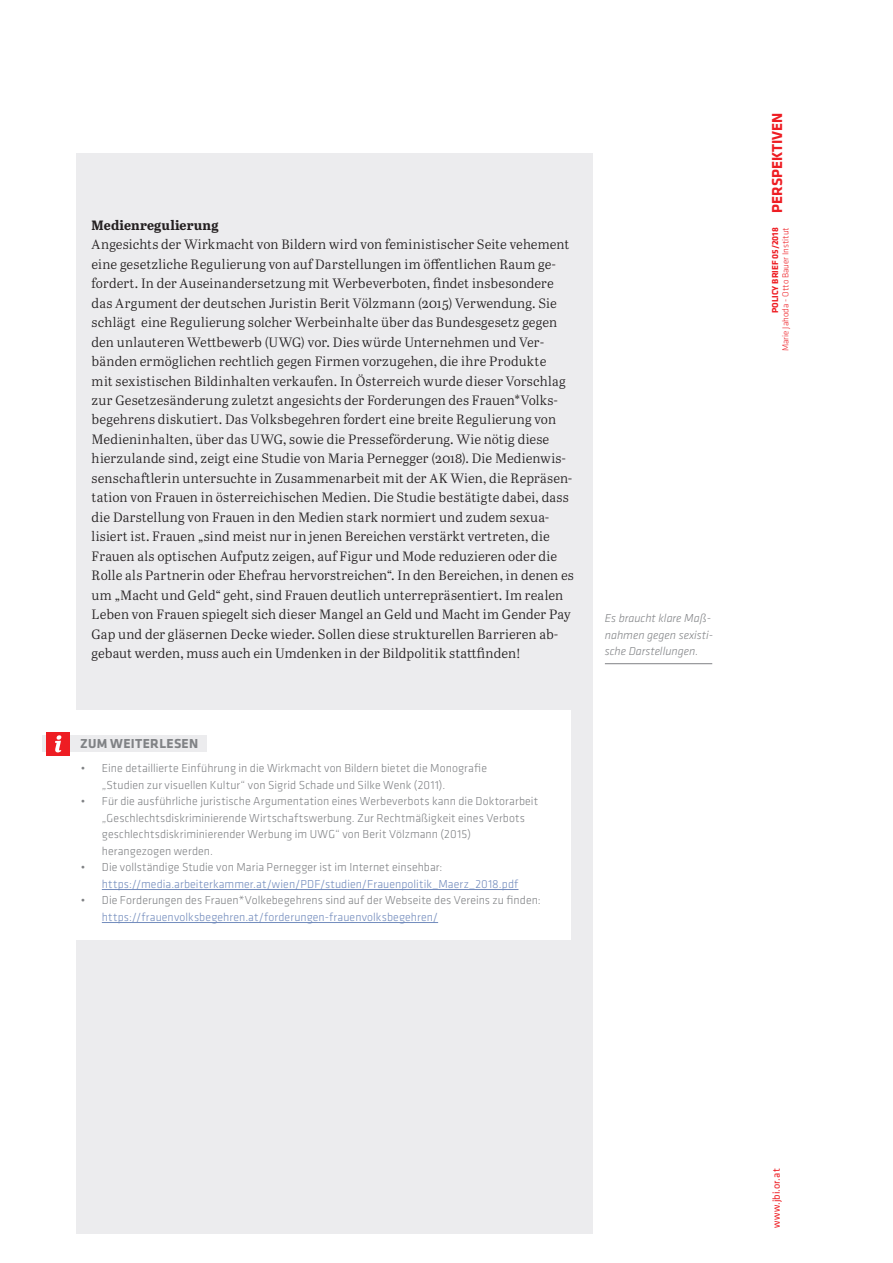
<style>
.page{position:relative;width:893px;height:1263px;background:#fff}
.page>*{position:absolute;margin:0;border:0;box-sizing:border-box;transform-origin:0 0}
.t1{font:13.5px/19.5px "Abril Text Lt";letter-spacing:.005em;color:#231f20}
.t2{font:700 13.5px "Abril Text";letter-spacing:.01em;color:#231f20}
.t3{font:700 13.5px "Klavika";letter-spacing:.02em;color:#808285}
.t4{font:300 12px/16.5px "Klavika";letter-spacing:.005em;color:#808285}
.t5{font:300 12px "Klavika";letter-spacing:.01em;color:#738cbd}
.t6{font:italic 300 12px/16.5px "Klavika";color:#808285}
.t7{font:10.5px "Klavika";letter-spacing:.01em;color:#ee1d23}
.t8{font:700 9px "Klavika";color:#ee1d23}
.t9{font:300 9px "Klavika";color:#ee1d23}
.s1{font-size:15px}
</style>
<div class="page">
<div style="left:76px;top:153px;width:516px;height:1080px;background:#ececee"></div>
<hr style="left:605px;top:663px;width:107px;height:1px;background:#808285">
<div style="left:19px;top:710px;width:552px;height:230px;background:#fff"></div>
<div style="left:42px;top:735px;width:164px;height:17px;background:#ececee"></div>
<hr style="left:102px;top:889px;width:416px;height:1px;background:#738cbd">
<hr style="left:102px;top:922px;width:336px;height:1px;background:#738cbd">
<div style="left:47px;top:732px;width:23px;height:23px;background:#ee1d23"></div>
<svg style="left:55px;top:735px;width:6px;height:17px"></svg>
<p class="t2" style="left:92px;top:217px;width:128px">Medienregulierung</p>
<p class="t1" style="left:92px;top:234px;width:484px">Angesichts der Wirkmacht von Bildern wird von feministischer Seite vehement eine gesetzliche Regulierung von auf Darstellungen im öffentlichen Raum ge&shy;fordert. In der Auseinandersetzung mit Werbeverboten, findet insbesondere das Argument der deutschen Juristin Berit Völzmann (2015) Verwendung. Sie schlägt eine Regulierung solcher Werbeinhalte über das Bundesgesetz gegen den unlauteren Wettbewerb (UWG) vor. Dies würde Unternehmen und Ver&shy;bänden ermöglichen rechtlich gegen Firmen vorzugehen, die ihre Produkte<br>mit sexistischen Bildinhalten verkaufen. In Österreich wurde dieser Vorschlag zur Gesetzesänderung zuletzt angesichts der Forderungen des Frauen*Volks&shy;begehrens diskutiert. Das Volksbegehren fordert eine breite Regulierung von Medieninhalten, über das UWG, sowie die Presseförderung. Wie nötig diese hierzulande sind, zeigt eine Studie von Maria Pernegger (2018). Die Medienwis&shy;senschaftlerin untersuchte in Zusammenarbeit mit der AK Wien, die Repräsen&shy;tation von Frauen in österreichischen Medien. Die Studie bestätigte dabei, dass die Darstellung von Frauen in den Medien stark normiert und zudem sexua&shy;lisiert ist. Frauen „sind meist nur in jenen Bereichen verstärkt vertreten, die Frauen als optischen Aufputz zeigen, auf Figur und Mode reduzieren oder die Rolle als Partnerin oder Ehefrau hervorstreichen“. In den Bereichen, in denen es um „Macht und Geld“ geht, sind Frauen deutlich unterrepräsentiert. Im realen Leben von Frauen spiegelt sich dieser Mangel an Geld und Macht im Gender Pay Gap und der gläsernen Decke wieder. Sollen diese strukturellen Barrieren ab&shy;gebaut werden, muss auch ein Umdenken in der Bildpolitik stattfinden!</p>
<p class="t3" style="left:80px;top:736px;width:119px">ZUM WEITERLESEN</p>
<p class="t4" style="left:102px;top:760px;width:387px;text-indent:-21px">• Eine detaillierte Einführung in die Wirkmacht von Bildern bietet die Monografie „Studien zur visuellen Kultur“ von Sigrid Schade und Silke Wenk (2011).</p>
<p class="t4" style="left:102px;top:793px;width:438px;text-indent:-21px">• Für die ausführliche juristische Argumentation eines Werbeverbots kann die Doktorarbeit „Geschlechtsdiskriminierende Wirtschaftswerbung. Zur Rechtmäßigkeit eines Verbots geschlechtsdiskriminierender Werbung im UWG“ von Berit Völzmann (2015) herangezogen werden.</p>
<p class="t4" style="left:81px;top:859px;width:363px">• Die vollständige Studie von Maria Pernegger ist im Internet einsehbar:</p>
<p class="t5" style="left:102px;top:878px;width:418px">https://media.arbeiterkammer.at/wien/PDF/studien/Frauenpolitik_Maerz_2018.pdf</p>
<p class="t4" style="left:81px;top:892px;width:461px">• Die Forderungen des Frauen*Volkebegehrens sind auf der Webseite des Vereins zu finden:</p>
<p class="t5" style="left:102px;top:911px;width:338px">https://frauenvolksbegehren.at/forderungen-frauenvolksbegehren/</p>
<p class="t6" style="left:605px;top:610px;width:110px">Es braucht klare Maß&shy;nahmen gegen sexisti&shy;sche Darstellungen.</p>
<p class="t8" style="left:770px;top:313px;width:202px;rotate:-90deg">POLICY BRIEF 05/2018 <span class="s1">PERSPEKTIVEN</span></p>
<p class="t9" style="left:781px;top:351px;width:125px;rotate:-90deg">Marie Jahoda - Otto Bauer Institut</p>
<p class="t7" style="left:770px;top:1228px;width:61px;rotate:-90deg">www.jbi.or.at</p>
</div>
